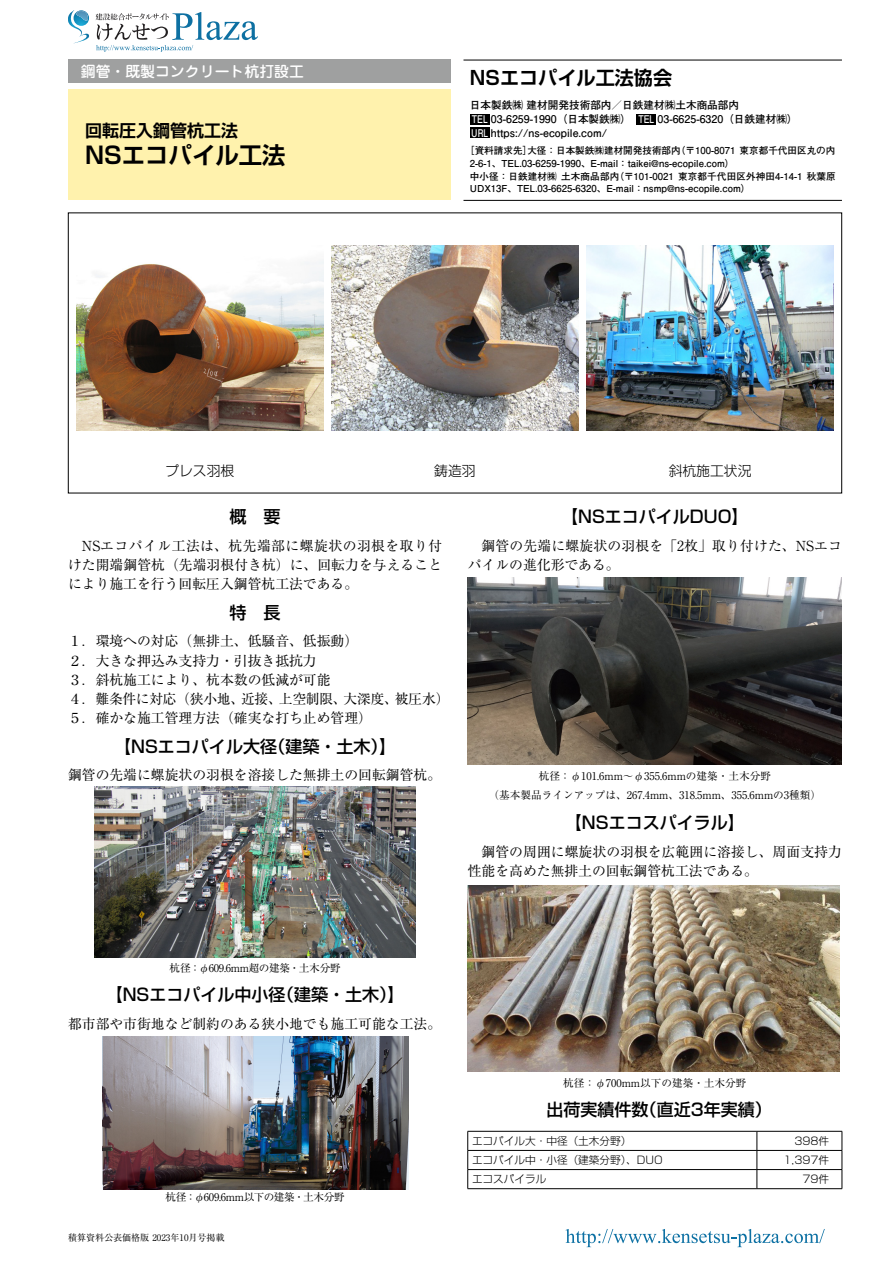
<style>
.page{position:relative;width:893px;height:1263px;background:#fff}
.page>*{position:absolute;margin:0;border:0;box-sizing:border-box;transform-origin:0 0}
.t1{font:700 23.4px "Shin Go Pr 6 De";color:#000}
.t2{font:700 19.2px "Shin Go Pr 6 De";color:#000}
.t3{font:500 16.95px "Shin Go Pr 6";color:#000}
.t4{font:700 16.95px "Shin Go Pr 6 De";color:#000}
.t5{font:500 14.85px "Jun 34 Pro";color:#fff}
.t6{font:13.8px/19.2px "Ryumin Pr 6";color:#000}
.t7{font:300 13.8px "Shin Go Pr 6";color:#000}
.t8{font:700 10.65px/13.8px "Futo Go B101 Pr 6";color:#000}
.t9{font:10.65px/19.2px "Ryumin Pr 6";color:#000;text-align:center}
.t10{font:300 10.65px "Shin Go Pr 6";color:#000}
.t11{font:10.65px "Ryumin Pr 6";letter-spacing:-.035em;color:#000}
.t12{font:10.65px "Ryumin Pr 6";letter-spacing:-.02em;color:#000}
.t13{font:700 9.6px/12.8px "Futo Go B101 Pr 6";color:#000}
.t14{font:9px "Ryumin Pr 6";color:#000}
.s1{color:#fff}
</style>
<div class="page">
<img style="left:77px;top:260px;width:246px;height:171px">
<img style="left:332px;top:246px;width:246px;height:185px">
<img style="left:587px;top:246px;width:246px;height:185px">
<hr style="left:468px;top:1131px;width:289px;height:1px;background:#000">
<hr style="left:757px;top:1131px;width:85px;height:1px;background:#000">
<hr style="left:468px;top:1150px;width:289px;height:1px;background:#000">
<hr style="left:757px;top:1150px;width:85px;height:1px;background:#000">
<hr style="left:468px;top:1169px;width:289px;height:1px;background:#000">
<svg style="left:467px;top:1131px;width:1px;height:57px"></svg>
<hr style="left:757px;top:1169px;width:85px;height:1px;background:#000">
<svg style="left:757px;top:1131px;width:1px;height:57px"></svg>
<svg style="left:842px;top:1131px;width:1px;height:57px"></svg>
<hr style="left:468px;top:1188px;width:289px;height:1px;background:#000">
<hr style="left:757px;top:1188px;width:85px;height:1px;background:#000">
<img style="left:468px;top:577px;width:374px;height:187px">
<img style="left:468px;top:885px;width:372px;height:186px">
<img style="left:95px;top:787px;width:321px;height:171px">
<img style="left:102px;top:1036px;width:306px;height:153px">
<hr style="left:463px;top:200px;width:379px;height:1px;background:#000">
<hr style="left:463px;top:60px;width:379px;height:1px;background:#000">
<div style="left:68px;top:60px;width:383px;height:23px;background:#9fa0a0"></div>
<div style="left:68px;top:89px;width:383px;height:111px;background:#fff2ad"></div>
<div style="left:470px;top:114px;width:20px;height:10px;background:#000"></div>
<div style="left:636px;top:114px;width:20px;height:10px;background:#000"></div>
<div style="left:470px;top:128px;width:20px;height:10px;background:#000"></div>
<svg style="left:566px;top:1229px;width:259px;height:18px"></svg>
<svg style="left:95px;top:12px;width:163px;height:40px"></svg>
<img style="left:83px;top:10px;width:6px;height:16px">
<img style="left:83px;top:11px;width:6px;height:10px">
<img style="left:68px;top:10px;width:15px;height:23px">
<img style="left:74px;top:33px;width:15px;height:10px">
<p class="t5" style="left:81px;top:59px;width:225px">鋼管・既製コンクリート杭打設工</p>
<p class="t4" style="left:85px;top:117px;width:155px">回転圧入鋼管杭工法</p>
<h1 class="t1" style="left:85px;top:136px;width:202px">NSエコパイル工法</h1>
<h2 class="t2" style="left:470px;top:62px;width:204px">NSエコパイル工法協会</h2>
<p class="t8" style="left:470px;top:98px;width:329px">日本製鉄㈱ 建材開発技術部内／日鉄建材㈱土木商品部内<br><span class="s1">TEL</span> 03-6259-1990（日本製鉄㈱）　 <span class="s1">TEL</span> 03-6625-6320（日鉄建材㈱）<br><span class="s1">URL</span> https://ns-ecopile.com/</p>
<p class="t13" style="left:470px;top:144px;width:367px;text-indent:-5px">［資料請求先］大径：日本製鉄㈱建材開発技術部内（〒100-8071 東京都千代田区丸の内2-6-1、TEL.03-6259-1990、E-mail：taikei@ns-ecopile.com）<br>中小径：日鉄建材㈱ 土木商品部内（〒101-0021 東京都千代田区外神田4-14-1 秋葉原UDX13F、TEL.03-6625-6320、E-mail：nsmp@ns-ecopile.com）</p>
<p class="t7" style="left:165px;top:459px;width:71px">プレス羽根</p>
<p class="t7" style="left:434px;top:459px;width:43px">鋳造羽</p>
<p class="t7" style="left:669px;top:459px;width:84px">斜杭施工状況</p>
<p class="t3" style="left:230px;top:503px;width:53px">概　要</p>
<p class="t6" style="left:68px;top:535px;width:376px;text-align:justify;text-indent:14px">NSエコパイル工法は、杭先端部に螺旋状の羽根を取り付けた開端鋼管杭（先端羽根付き杭）に、回転力を与えることにより施工を行う回転圧入鋼管杭工法である。</p>
<p class="t3" style="left:230px;top:598px;width:53px">特　長</p>
<p class="t6" style="left:68px;top:631px;width:383px">１．環境への対応（無排土、低騒音、低振動）<br>２．大きな押込み支持力・引抜き抵抗力<br>３．斜杭施工により、杭本数の低減が可能<br>４．難条件に対応（狭小地、近接、上空制限、大深度、被圧水）<br>５．確かな施工管理方法（確実な打ち止め管理）</p>
<p class="t3" style="left:114px;top:732px;width:283px">【NSエコパイル大径（建築・土木）】</p>
<p class="t6" style="left:68px;top:765px;width:375px">鋼管の先端に螺旋状の羽根を溶接した無排土の回転鋼管杭。</p>
<p class="t3" style="left:561px;top:503px;width:189px">【NSエコパイルDUO】</p>
<p class="t6" style="left:468px;top:535px;width:376px;text-indent:14px">鋼管の先端に螺旋状の羽根を「2枚」取り付けた、NSエコパイルの進化形である。</p>
<p class="t9" style="left:489px;top:766px;width:334px">杭径：φ101.6mm〜φ355.6mmの建築・土木分野<br>（基本製品ラインアップは、267.4mm、318.5mm、355.6mmの3種類）</p>
<p class="t3" style="left:565px;top:809px;width:181px">【NSエコスパイラル】</p>
<p class="t6" style="left:468px;top:841px;width:376px;text-indent:14px">鋼管の周囲に螺旋状の羽根を広範囲に溶接し、周面支持力性能を高めた無排土の回転鋼管杭工法である。</p>
<p class="t12" style="left:170px;top:959px;width:173px">杭径：φ609.6mm超の建築・土木分野</p>
<p class="t3" style="left:106px;top:981px;width:300px">【NSエコパイル中小径（建築・土木）】</p>
<p class="t6" style="left:68px;top:1013px;width:375px">都市部や市街地など制約のある狭小地でも施工可能な工法。</p>
<p class="t11" style="left:165px;top:1189px;width:181px">杭径：φ609.6mm以下の建築・土木分野</p>
<p class="t14" style="left:68px;top:1230px;width:158px">積算資料公表価格版 2023年10月号掲載</p>
<p class="t9" style="left:563px;top:1072px;width:185px">杭径：φ700mm以下の建築・土木分野</p>
<p class="t3" style="left:546px;top:1096px;width:227px">出荷実績件数（直近3年実績）</p>
<p class="t10" style="left:472px;top:1132px;width:161px">エコパイル大・中径（土木分野）</p>
<p class="t10" style="left:794px;top:1132px;width:36px">398件</p>
<p class="t10" style="left:472px;top:1151px;width:192px">エコパイル中・小径（建築分野）、DUO</p>
<p class="t10" style="left:783px;top:1151px;width:47px">1,397件</p>
<p class="t10" style="left:472px;top:1170px;width:76px">エコスパイラル</p>
<p class="t10" style="left:802px;top:1170px;width:28px">79件</p>
</div>
